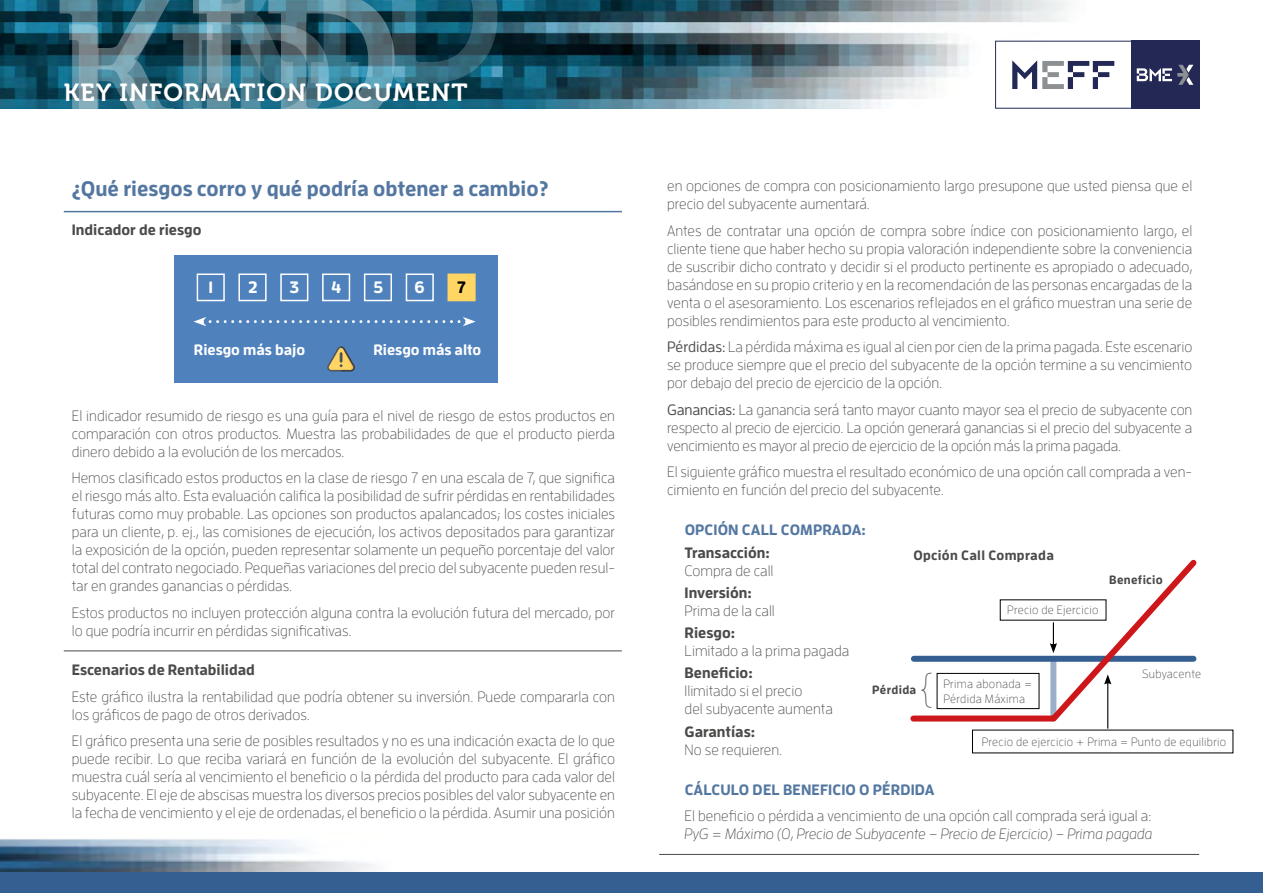
<style>
.page{position:relative;width:1263px;height:893px;background:#fff}
.page>*{position:absolute;margin:0;border:0;box-sizing:border-box;transform-origin:0 0}
.t1{font:100 40.8px "Enzo OT";color:#4a4a49}
.t2{font:24.6px "Museo 700";letter-spacing:.05em;color:#fff}
.t3{font:700 21px "Enzo OT";color:#5477a1}
.t4{font:700 16.5px "Enzo OT";color:#fff}
.t5{font:700 16.5px "Enzo OT";color:#000}
.t6{font:300 15px/18px "Enzo OT";color:#4a4a49;text-align:justify}
.t7{font:700 15px "Enzo OT";color:#4a4a49}
.t8{font:italic 300 15px "Enzo OT";color:#4a4a49}
.t9{font:700 15px "Enzo OT";letter-spacing:.01em;color:#5477a1}
.t10{font:700 15px "Enzo OT";color:#fff}
.t11{font:700 13.5px "Enzo OT";letter-spacing:.025em;color:#4a4a49}
.t12{font:300 12px/15px "Enzo OT";letter-spacing:.025em;color:#4a4a49}
.t13{font:700 12px "Enzo OT";letter-spacing:.025em;color:#4a4a49}
.s1{font-weight:500}
</style>
<div class="page">
<img style="left:0;top:0;width:1087px;height:109px">
<svg style="left:60px;top:0;width:437px;height:109px;background:#386b7c"></svg>
<div style="left:1131px;top:41px;width:68px;height:68px;background:#232855"></div>
<svg style="left:995px;top:41px;width:198px;height:68px"></svg>
<img style="left:0;top:839px;width:501px;height:34px">
<hr style="left:659px;top:854px;width:540px;height:1px;background:#4a4a49">
<hr style="left:64px;top:211px;width:558px;height:1px;background:#5477a1">
<hr style="left:64px;top:651px;width:558px;height:1px;background:#4a4a49">
<div style="left:0;top:873px;width:1263px;height:20px;background:#365f91"></div>
<div style="left:174px;top:255px;width:323px;height:127px;background:#4f81bd"></div>
<div style="left:197px;top:274px;width:28px;height:27px;border:2px solid #fff"></div>
<div style="left:280px;top:274px;width:28px;height:27px;border:2px solid #fff"></div>
<div style="left:406px;top:274px;width:28px;height:27px;border:2px solid #fff"></div>
<div style="left:238px;top:274px;width:29px;height:27px;border:2px solid #fff"></div>
<div style="left:364px;top:274px;width:28px;height:27px;border:2px solid #fff"></div>
<div style="left:322px;top:274px;width:28px;height:27px;border:2px solid #fff"></div>
<div style="left:447px;top:274px;width:29px;height:27px;background:#ffd663;border:2px solid #ffd663"></div>
<svg style="left:193px;top:317px;width:283px;height:9px"></svg>
<svg style="left:327px;top:346px;width:28px;height:26px"></svg>
<svg style="left:910px;top:559px;width:287px;height:165px"></svg>
<hr style="left:1107px;top:682px;width:1px;height:47px;background:#000">
<svg style="left:1104px;top:674px;width:7px;height:10px"></svg>
<svg style="left:1050px;top:622px;width:7px;height:31px"></svg>
<div style="left:937px;top:673px;width:102px;height:36px;border:1px solid #000"></div>
<h2 class="t2" style="left:64px;top:79px;width:405px">KEY INFORMATION DOCUMENT</h2>
<h3 class="t3" style="left:72px;top:175px;width:478px">¿Qué riesgos corro y qué podría obtener a cambio?</h3>
<p class="t7" style="left:72px;top:221px;width:131px">Indicador de riesgo</p>
<p class="t4" style="left:208px;top:277px;width:6px">1</p>
<p class="t4" style="left:248px;top:277px;width:11px">2</p>
<p class="t4" style="left:290px;top:277px;width:11px">3</p>
<p class="t4" style="left:331px;top:277px;width:12px">4</p>
<p class="t4" style="left:373px;top:277px;width:11px">5</p>
<p class="t4" style="left:414px;top:277px;width:12px">6</p>
<p class="t5" style="left:457px;top:277px;width:10px">7</p>
<p class="t10" style="left:194px;top:340px;width:113px">Riesgo más bajo</p>
<p class="t10" style="left:373px;top:340px;width:109px">Riesgo más alto</p>
<p class="t6" style="left:72px;top:406px;width:545px">El indicador resumido de riesgo es una guía para el nivel de riesgo de estos productos en comparación con otros productos. Muestra las probabilidades de que el producto pierda dinero debido a la evolución de los mercados.</p>
<p class="t6" style="left:72px;top:469px;width:545px">Hemos clasificado estos productos en la clase de riesgo 7 en una escala de 7, que significa el riesgo más alto. Esta evaluación califica la posibilidad de sufrir pérdidas en rentabilidades futuras como muy probable. Las opciones son productos apalancados; los costes iniciales para un cliente, p. ej., las comisiones de ejecución, los activos depositados para garantizar la exposición de la opción, pueden representar solamente un pequeño porcentaje del valor total del contrato negociado. Pequeñas variaciones del precio del subyacente pueden resul&shy;tar en grandes ganancias o pérdidas.</p>
<p class="t6" style="left:72px;top:603px;width:545px">Estos productos no incluyen protección alguna contra la evolución futura del mercado, por lo que podría incurrir en pérdidas significativas.</p>
<p class="t7" style="left:72px;top:660px;width:185px">Escenarios de Rentabilidad</p>
<p class="t6" style="left:72px;top:687px;width:545px">Este gráfico ilustra la rentabilidad que podría obtener su inversión. Puede compararla con los gráficos de pago de otros derivados.</p>
<p class="t6" style="left:72px;top:731px;width:545px">El gráfico presenta una serie de posibles resultados y no es una indicación exacta de lo que puede recibir. Lo que reciba variará en función de la evolución del subyacente. El gráfico muestra cuál sería al vencimiento el beneficio o la pérdida del producto para cada valor del subyacente. El eje de abscisas muestra los diversos precios posibles del valor subyacente en la fecha de vencimiento y el eje de ordenadas, el beneficio o la pérdida. Asumir una posición</p>
<p class="t6" style="left:667px;top:176px;width:527px">en opciones de compra con posicionamiento largo presupone que usted piensa que el precio del subyacente aumentará.</p>
<p class="t6" style="left:667px;top:221px;width:527px">Antes de contratar una opción de compra sobre índice con posicionamiento largo, el cliente tiene que haber hecho su propia valoración independiente sobre la conveniencia de suscribir dicho contrato y decidir si el producto pertinente es apropiado o adecuado, basándose en su propio criterio y en la recomendación de las personas encargadas de la venta o el asesoramiento. Los escenarios reflejados en el gráfico muestran una serie de posibles rendimientos para este producto al vencimiento.</p>
<p class="t6" style="left:667px;top:337px;width:527px"><span class="s1">Pérdidas:</span> La pérdida máxima es igual al cien por cien de la prima pagada. Este escenario se produce siempre que el precio del subyacente de la opción termine a su vencimiento por debajo del precio de ejercicio de la opción.</p>
<p class="t6" style="left:667px;top:400px;width:527px"><span class="s1">Ganancias:</span> La ganancia será tanto mayor cuanto mayor sea el precio de subyacente con respecto al precio de ejercicio. La opción generará ganancias si el precio del subyacente a vencimiento es mayor al precio de ejercicio de la opción más la prima pagada.</p>
<p class="t6" style="left:667px;top:462px;width:526px">El siguiente gráfico muestra el resultado económico de una opción call comprada a ven&shy;cimiento en función del precio del subyacente.</p>
<p class="t9" style="left:685px;top:521px;width:183px">OPCIÓN CALL COMPRADA:</p>
<p class="t7" style="left:685px;top:543px;width:87px">Transacción:</p>
<p class="t6" style="left:685px;top:561px;width:90px">Compra de call</p>
<p class="t7" style="left:685px;top:583px;width:69px">Inversión:</p>
<p class="t6" style="left:685px;top:601px;width:92px">Prima de la call</p>
<p class="t7" style="left:685px;top:623px;width:52px">Riesgo:</p>
<p class="t6" style="left:685px;top:641px;width:166px">Limitado a la prima pagada</p>
<p class="t7" style="left:685px;top:664px;width:70px">Beneficio:</p>
<p class="t6" style="left:685px;top:682px;width:150px">Ilimitado si el precio<br>del subyacente aumenta</p>
<p class="t7" style="left:685px;top:722px;width:72px">Garantías:</p>
<p class="t6" style="left:685px;top:740px;width:99px">No se requieren.</p>
<p class="t9" style="left:685px;top:780px;width:251px">CÁLCULO DEL BENEFICIO O PÉRDIDA</p>
<p class="t6" style="left:685px;top:807px;width:468px">El beneficio o pérdida a vencimiento de una opción call comprada será igual a:</p>
<p class="t8" style="left:685px;top:825px;width:469px">PyG = Máximo (0, Precio de Subyacente – Precio de Ejercicio) – Prima pagada</p>
<p class="t11" style="left:913px;top:547px;width:142px">Opción Call Comprada</p>
<p class="t13" style="left:1109px;top:572px;width:55px">Beneficio</p>
<p class="t12" style="left:1007px;top:602px;width:93px">Precio de Ejercicio</p>
<p class="t12" style="left:1142px;top:666px;width:61px">Subyacente</p>
<h1 class="t1" style="left:920px;top:664px;width:16px">{</h1>
<p class="t12" style="left:943px;top:676px;width:90px">Prima abonada =<br>Pérdida Máxima</p>
<p class="t13" style="left:872px;top:682px;width:46px">Pérdida</p>
<p class="t12" style="left:982px;top:734px;width:246px">Precio de ejercicio + Prima = Punto de equilibrio</p>
</div>
